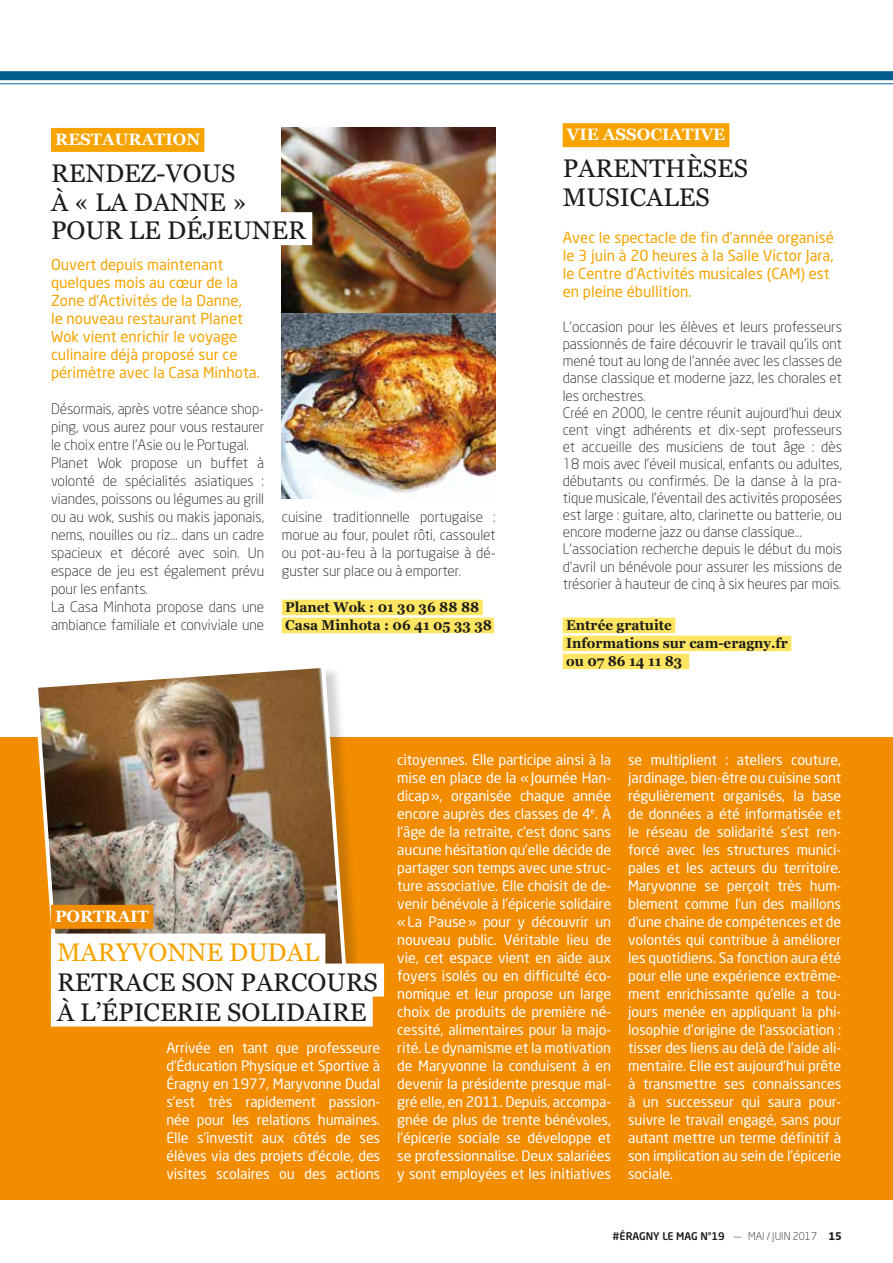
<style>
.page{position:relative;width:893px;height:1263px;background:#fff}
.page>*{position:absolute;margin:0;border:0;box-sizing:border-box;transform-origin:0 0}
.t1{font:25.5px/28.5px "Georgia";color:#1d1d1b}
.t2{font:25.5px "Georgia";color:#f7a400}
.t3{font:700 16.5px "Georgia";color:#fff}
.t4{font:15px/18px "Neo Sans";color:#f7a400}
.t5{font:14.25px/18px "Neo Sans Std";letter-spacing:-.01em;color:#fff;text-align:justify}
.t6{font:300 14.25px/18px "Neo Sans";color:#1d1d1b}
.t7{font:700 14.25px/18px "Georgia";color:#1d1d1b;scale:.95 1}
.t8{font:500 10.5px "Neo Sans Std";color:#1d1d1b}
.s1{font-weight:300}
.s2{font-weight:700}
</style>
<div class="page">
<div style="left:0;top:737px;width:893px;height:462px;background:#f28c00"></div>
<div style="left:36px;top:666px;width:327px;height:360px;background:#1d1d1b;opacity:.2"></div>
<img style="left:36px;top:666px;width:314px;height:346px">
<div style="left:51px;top:905px;width:102px;height:24px;background:#f28c00"></div>
<div style="left:51px;top:933px;width:274px;height:33px;background:#fff"></div>
<div style="left:51px;top:963px;width:333px;height:33px;background:#fff"></div>
<div style="left:51px;top:993px;width:322px;height:33px;background:#fff"></div>
<hr style="left:0;top:83px;width:893px;height:1px;background:#005d8e">
<div style="left:0;top:71px;width:893px;height:9px;background:#005d8e"></div>
<div style="left:282px;top:600px;width:201px;height:15px;background:#ffe662"></div>
<div style="left:282px;top:618px;width:212px;height:15px;background:#ffe662"></div>
<img style="left:282px;top:128px;width:214px;height:371px">
<div style="left:51px;top:128px;width:153px;height:24px;background:#f7a400"></div>
<div style="left:51px;top:212px;width:261px;height:33px;background:#fff"></div>
<div style="left:563px;top:123px;width:166px;height:24px;background:#f7a400"></div>
<div style="left:563px;top:618px;width:112px;height:15px;background:#ffe662"></div>
<div style="left:563px;top:636px;width:228px;height:15px;background:#ffe662"></div>
<div style="left:563px;top:654px;width:126px;height:15px;background:#ffe662"></div>
<p class="t3" style="left:55px;top:127px;width:146px">RESTAURATION</p>
<h1 class="t1" style="left:51px;top:158px;width:257px">RENDEZ-VOUS<br>À « LA DANNE »<br>POUR LE DÉJEUNER</h1>
<p class="t4" style="left:51px;top:255px;width:210px">Ouvert depuis maintenant quelques mois au cœur de la<br>Zone d’Activités de la Danne,<br>le nouveau restaurant Planet<br>Wok vient enrichir le voyage culinaire déjà proposé sur ce périmètre avec la Casa Minhota.</p>
<p class="t6" style="left:51px;top:400px;width:215px">Désormais, après votre séance shop&shy;ping, vous aurez pour vous restaurer le choix entre l’Asie ou le Portugal.<br>Planet Wok propose un buffet à volonté de spécialités asiatiques : viandes, poissons ou légumes au grill ou au wok, sushis ou makis japonais, nems, nouilles ou riz… dans un cadre spacieux et décoré avec soin. Un espace de jeu est également prévu pour les enfants.<br>La Casa Minhota propose dans une ambiance familiale et conviviale une</p>
<p class="t6" style="left:282px;top:508px;width:215px;text-align:justify">cuisine traditionnelle portugaise : morue au four, poulet rôti, cassoulet ou pot-au-feu à la portugaise à dé&shy;guster sur place ou à emporter.</p>
<p class="t7" style="left:285px;top:597px;width:219px">Planet Wok : 01 30 36 88 88<br>Casa Minhota : 06 41 05 33 38</p>
<p class="t3" style="left:567px;top:122px;width:160px">VIE ASSOCIATIVE</p>
<h1 class="t1" style="left:563px;top:153px;width:187px">PARENTHÈSES<br>MUSICALES</h1>
<p class="t4" style="left:563px;top:228px;width:273px">Avec le spectacle de fin d’année organisé le 3 juin à 20 heures à la Salle Victor Jara, le Centre d’Activités musicales (CAM) est en pleine ébullition.</p>
<p class="t6" style="left:563px;top:318px;width:281px;line-height:17.1px">L’occasion pour les élèves et leurs professeurs passionnés de faire découvrir le travail qu’ils ont mené tout au long de l’année avec les classes de danse classique et moderne jazz, les chorales et les orchestres.<br>Créé en 2000, le centre réunit aujourd’hui deux cent vingt adhérents et dix-sept professeurs et accueille des musiciens de tout âge : dès 18 mois avec l’éveil musical, enfants ou adultes, débutants ou confirmés. De la danse à la pra&shy;tique musicale, l’éventail des activités proposées est large : guitare, alto, clarinette ou batterie, ou encore moderne jazz ou danse classique… L’association recherche depuis le début du mois d’avril un bénévole pour assurer les missions de trésorier à hauteur de cinq à six heures par mois.</p>
<p class="t7" style="left:566px;top:615px;width:235px">Entrée gratuite<br>Informations sur cam-eragny.fr ou 07 86 14 11 83</p>
<p class="t3" style="left:55px;top:904px;width:95px">PORTRAIT</p>
<h1 class="t2" style="left:57px;top:933px;width:264px">MARYVONNE DUDAL</h1>
<h1 class="t1" style="left:57px;top:966px;width:322px;line-height:30px">RETRACE SON PARCOURS<br>À L’ÉPICERIE SOLIDAIRE</h1>
<p class="t5" style="left:166px;top:1039px;width:215px">Arrivée en tant que professeure d’Éducation Physique et Sportive à Éragny en 1977, Maryvonne Dudal s’est très rapidement passion&shy;née pour les relations humaines.<br>Elle s’investit aux côtés de ses élèves via des projets d’école, des visites scolaires ou des actions</p>
<p class="t5" style="left:397px;top:751px;width:215px">citoyennes. Elle participe ainsi à la mise en place de la «Journée Han&shy;dicap», organisée chaque année encore auprès des classes de 4<sup>e</sup>. À l’âge de la retraite, c’est donc sans aucune hésitation qu’elle décide de partager son temps avec une struc&shy;ture associative. Elle choisit de de&shy;venir bénévole à l’épicerie solidaire «La Pause» pour y découvrir un nouveau public. Véritable lieu de vie, cet espace vient en aide aux foyers isolés ou en difficulté éco&shy;nomique et leur propose un large choix de produits de première né&shy;cessité, alimentaires pour la majo&shy;rité. Le dynamisme et la motivation de Maryvonne la conduisent à en devenir la présidente presque mal&shy;gré elle, en 2011. Depuis, accompa&shy;gnée de plus de trente bénévoles, l’épicerie sociale se développe et se professionnalise. Deux salariées y sont employées et les initiatives</p>
<p class="t5" style="left:628px;top:751px;width:215px">se multiplient : ateliers couture, jardinage, bien-être ou cuisine sont régulièrement organisés, la base de données a été informatisée et le réseau de solidarité s’est ren&shy;forcé avec les structures munici&shy;pales et les acteurs du territoire.<br>Maryvonne se perçoit très hum&shy;blement comme l’un des maillons d’une chaine de compétences et de volontés qui contribue à améliorer les quotidiens. Sa fonction aura été pour elle une expérience extrême&shy;ment enrichissante qu’elle a tou&shy;jours menée en appliquant la phi&shy;losophie d’origine de l’association : tisser des liens au delà de l’aide ali&shy;mentaire. Elle est aujourd’hui prête à transmettre ses connaissances à un successeur qui saura pour&shy;suivre le travail engagé, sans pour autant mettre un terme définitif à son implication au sein de l’épicerie sociale.</p>
<p class="t8" style="left:612px;top:1230px;width:231px">#ÉRAGNY LE MAG N°19 <span class="s1">— MAI / JUIN 2017</span> <span class="s2">15</span></p>
</div>
